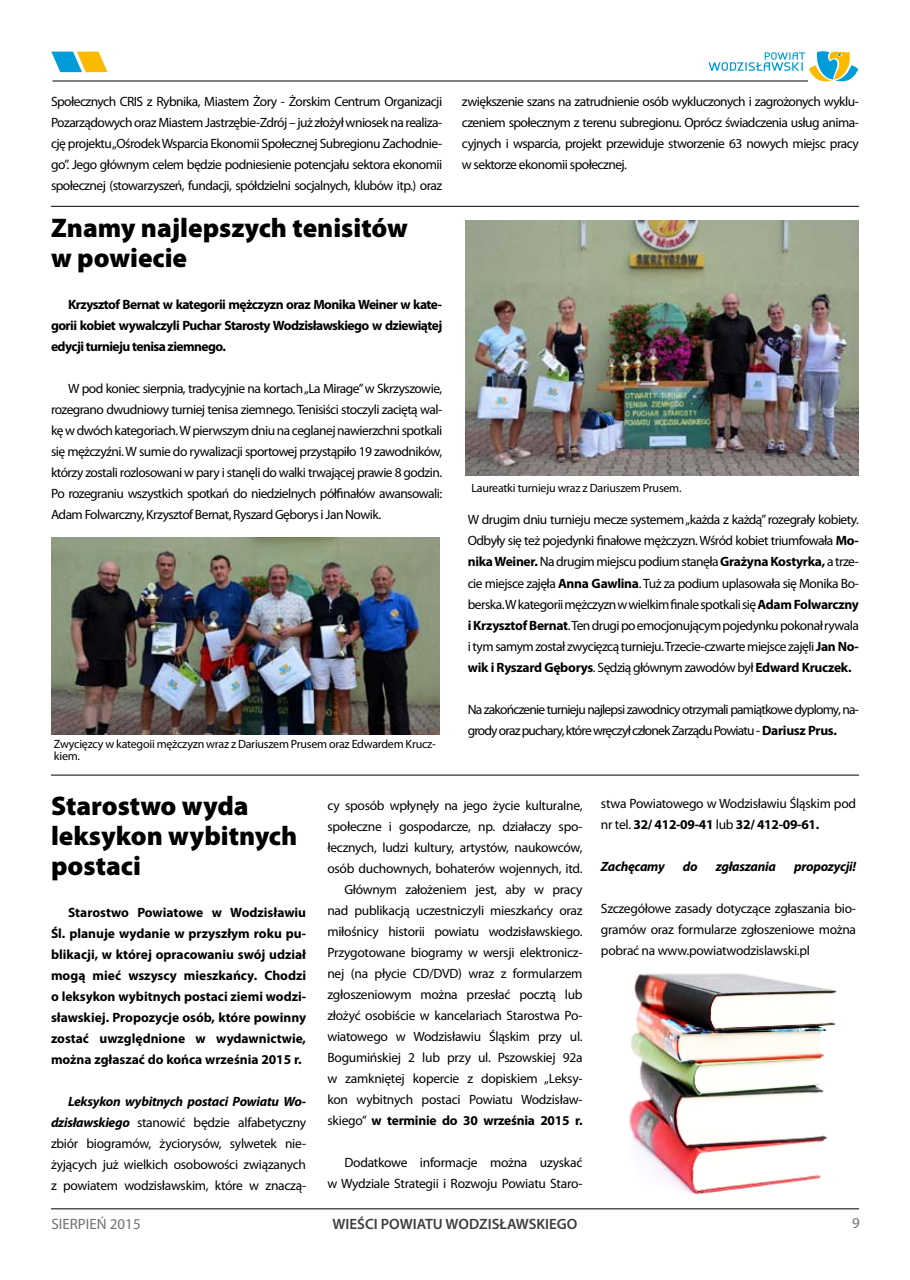
<style>
.page{position:relative;width:910px;height:1280px;background:#fff}
.page>*{position:absolute;margin:0;border:0;box-sizing:border-box;transform-origin:0 0}
.t1{font:900 27px/30px "Myriad Pro";color:#000}
.t2{font:600 15px "Myriad Pro";color:#3e3e40}
.t3{font:15px "Myriad Pro";color:#707173}
.t4{font:15px "Myriad Pro";color:#707173}
.t5{font:13.5px/21px "Myriad Pro";letter-spacing:-.02em;color:#000;text-align:justify}
.t6{font:700 13.5px/21px "Myriad Pro";letter-spacing:-.025em;color:#000;text-align:justify}
.t7{font:13.5px/21px "Myriad Pro";letter-spacing:-.06em;color:#000}
.t8{font:italic 700 13.5px "Myriad Pro";letter-spacing:-.02em;color:#000}
.t9{font:12px/12px "Myriad Pro";letter-spacing:-.02em;color:#000}
.s1{font-weight:700}
.s2{font-weight:700;font-style:italic}
</style>
<div class="page">
<svg style="left:708px;top:51px;width:150px;height:31px"></svg>
<hr style="left:53px;top:81px;width:755px;height:1px;background:#000">
<hr style="left:51px;top:1208px;width:808px;height:1px;background:#000">
<svg style="left:51px;top:52px;width:57px;height:20px"></svg>
<img style="left:629px;top:973px;width:208px;height:222px">
<hr style="left:51px;top:775px;width:808px;height:1px;background:#000">
<hr style="left:51px;top:206px;width:808px;height:1px;background:#000">
<img style="left:466px;top:220px;width:393px;height:256px">
<img style="left:51px;top:537px;width:389px;height:197px">
<p class="t5" style="left:51px;top:91px;width:393px">Społecznych CRIS z Rybnika, Miastem Żory - Żorskim Centrum Organizacji Pozarządowych oraz Miastem Jastrzębie-Zdrój – już złożył wniosek na realiza&shy;cję projektu „Ośrodek Wsparcia Ekonomii Społecznej Subregionu Zachodnie&shy;go”. Jego głównym celem będzie podniesienie potencjału sektora ekonomii społecznej (stowarzyszeń, fundacji, spółdzielni socjalnych, klubów itp.) oraz</p>
<p class="t5" style="left:462px;top:91px;width:399px">zwiększenie szans na zatrudnienie osób wykluczonych i zagrożonych wyklu&shy;czeniem społecznym z terenu subregionu. Oprócz świadczenia usług anima&shy;cyjnych i wsparcia, projekt przewiduje stworzenie 63 nowych miejsc pracy w sektorze ekonomii społecznej.</p>
<h1 class="t1" style="left:51px;top:212px;width:358px">Znamy najlepszych tenisitów w powiecie</h1>
<p class="t6" style="left:51px;top:294px;width:393px;text-indent:17px">Krzysztof Bernat w kategorii mężczyzn oraz Monika Weiner w kate&shy;gorii kobiet wywalczyli Puchar Starosty Wodzisławskiego w dziewiątej edycji turnieju tenisa ziemnego.</p>
<p class="t5" style="left:51px;top:378px;width:393px;text-indent:17px">W pod koniec sierpnia, tradycyjnie na kortach „La Mirage” w Skrzyszowie, rozegrano dwudniowy turniej tenisa ziemnego. Tenisiści stoczyli zaciętą wal&shy;kę w dwóch kategoriach. W pierwszym dniu na ceglanej nawierzchni spotkali się mężczyźni. W sumie do rywalizacji sportowej przystąpiło 19 zawodników, którzy zostali rozlosowani w pary i stanęli do walki trwającej prawie 8 godzin.<br>Po rozegraniu wszystkich spotkań do niedzielnych półfinałów awansowali:<br>Adam Folwarczny, Krzysztof Bernat, Ryszard Gęborys i Jan Nowik.</p>
<p class="t9" style="left:471px;top:481px;width:212px">Laureatki turnieju wraz z Dariuszem Prusem.</p>
<p class="t5" style="left:468px;top:509px;width:393px">W drugim dniu turnieju mecze systemem „każda z każdą” rozegrały kobiety.<br>Odbyły się też pojedynki finałowe mężczyzn. Wśród kobiet triumfowała <span class="s1">Mo&shy;nika Weiner.</span> Na drugim miejscu podium stanęła <span class="s1">Grażyna Kostyrka,</span> a trze&shy;cie miejsce zajęła <span class="s1">Anna Gawlina</span>. Tuż za podium uplasowała się Monika Bo&shy;berska. W kategorii mężczyzn w wielkim finale spotkali się <span class="s1">Adam Folwarczny i Krzysztof Bernat</span>. Ten drugi po emocjonującym pojedynku pokonał rywala i tym samym został zwycięzcą turnieju. Trzecie-czwarte miejsce zajęli <span class="s1">Jan No&shy;wik i Ryszard Gęborys</span>. Sędzią głównym zawodów był <span class="s1">Edward Kruczek.</span></p>
<p class="t7" style="left:468px;top:698px;width:393px">Na zakończenie turnieju najlepsi zawodnicy otrzymali pamiątkowe dyplomy, na&shy;grody oraz puchary, które wręczył członek Zarządu Powiatu - <span class="s1">Dariusz Prus.</span></p>
<p class="t9" style="left:54px;top:738px;width:383px">Zwycięzcy w kategoii mężczyzn wraz z Dariuszem Prusem oraz Edwardem Krucz&shy;kiem.</p>
<h1 class="t1" style="left:51px;top:789px;width:248px">Starostwo wyda leksykon wybitnych postaci</h1>
<p class="t6" style="left:51px;top:901px;width:257px;text-indent:17px">Starostwo Powiatowe w Wodzisławiu Śl. planuje wydanie w przyszłym roku pu&shy;blikacji, w której opracowaniu swój udział mogą mieć wszyscy mieszkańcy. Chodzi o leksykon wybitnych postaci ziemi wodzi&shy;sławskiej. Propozycje osób, które powinny zostać uwzględnione w wydawnictwie, można zgłaszać do końca września 2015 r.</p>
<p class="t5" style="left:51px;top:1090px;width:257px;text-indent:17px"><span class="s2">Leksykon wybitnych postaci Powiatu Wo&shy;dzisławskiego</span> stanowić będzie alfabetyczny zbiór biogramów, życiorysów, sylwetek nie&shy;żyjących już wielkich osobowości związanych z powiatem wodzisławskim, które w znaczą-</p>
<p class="t5" style="left:327px;top:794px;width:257px;text-align:right">cy sposób wpłynęły na jego życie kulturalne, społeczne i gospodarcze, np. działaczy spo&shy;łecznych, ludzi kultury, artystów, naukowców, osób duchownych, bohaterów wojennych, itd.<br>Głównym założeniem jest, aby w pracy nad publikacją uczestniczyli mieszkańcy oraz miłośnicy historii powiatu wodzisławskiego.<br>Przygotowane biogramy w wersji elektronicz&shy;nej (na płycie CD/DVD) wraz z formularzem zgłoszeniowym można przesłać pocztą lub złożyć osobiście w kancelariach Starostwa Po&shy;wiatowego w Wodzisławiu Śląskim przy ul.<br>Bogumińskiej 2 lub przy ul. Pszowskiej 92a w zamkniętej kopercie z dopiskiem „Leksy&shy;kon wybitnych postaci Powiatu Wodzisław&shy;skiego” <span class="s1">w terminie do 30 września 2015 r.</span></p>
<p class="t5" style="left:327px;top:1151px;width:257px;text-align:right">Dodatkowe informacje można uzyskać<br>w Wydziale Strategii i Rozwoju Powiatu Staro-</p>
<p class="t5" style="left:601px;top:792px;width:257px">stwa Powiatowego w Wodzisławiu Śląskim pod nr tel. <span class="s1">32/ 412-09-41</span> lub <span class="s1">32/ 412-09-61.</span></p>
<p class="t8" style="left:601px;top:857px;width:65px">Zachęcamy</p>
<p class="t8" style="left:683px;top:857px;width:16px">do</p>
<p class="t8" style="left:716px;top:857px;width:62px">zgłaszania</p>
<p class="t8" style="left:794px;top:857px;width:64px">propozycji!</p>
<p class="t5" style="left:601px;top:897px;width:257px">Szczegółowe zasady dotyczące zgłaszania bio&shy;gramów oraz formularze zgłoszeniowe można pobrać na www.powiatwodzislawski.pl</p>
<p class="t3" style="left:51px;top:1214px;width:91px">SIERPIEŃ 2015</p>
<p class="t2" style="left:332px;top:1214px;width:246px">WIEŚCI POWIATU WODZISŁAWSKIEGO</p>
<p class="t4" style="left:852px;top:1213px;width:9px">9</p>
</div>
